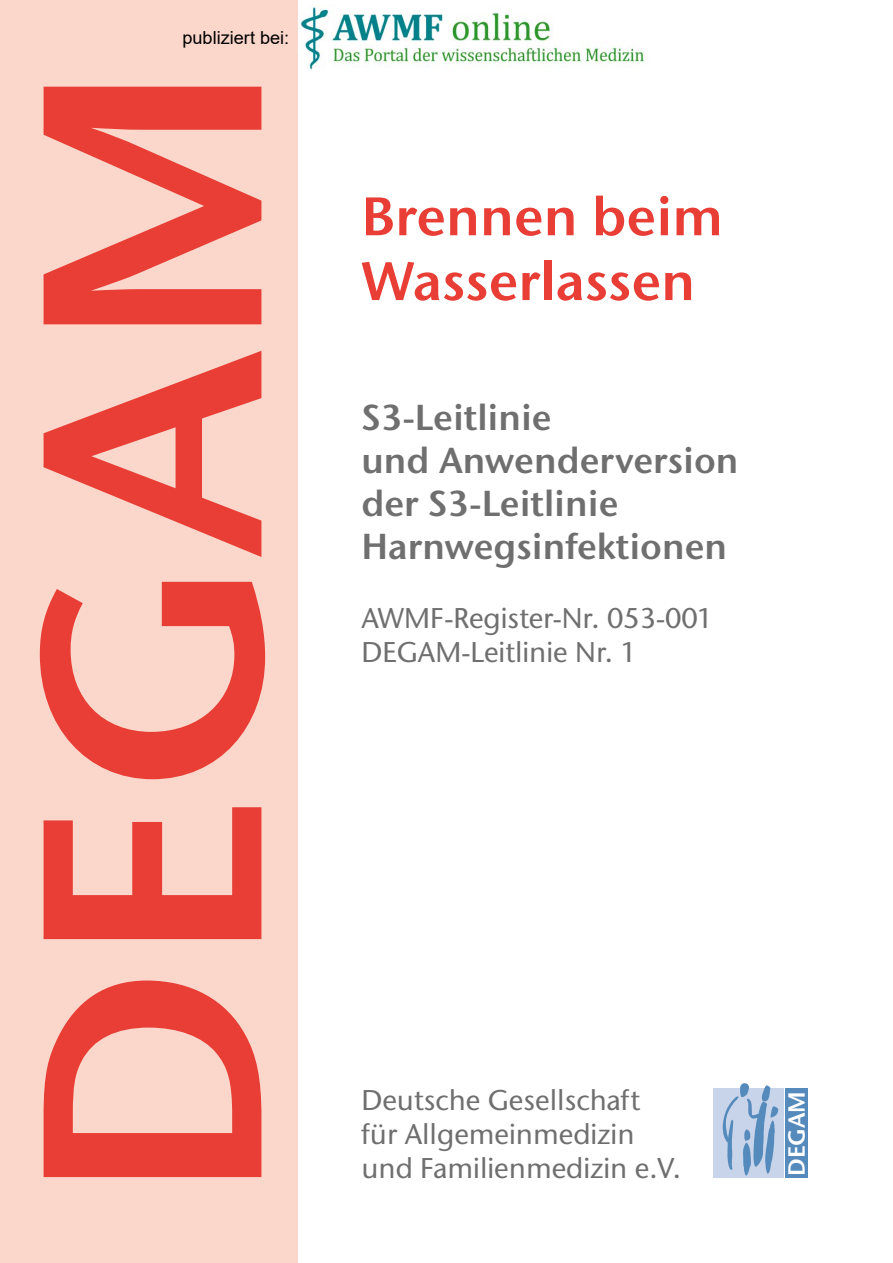
<style>
.page{position:relative;width:893px;height:1263px;background:#fff}
.page>*{position:absolute;margin:0;border:0;box-sizing:border-box;transform-origin:0 0}
.t1{font:600 311.25px "Stone Sans ITC Pro";letter-spacing:.005em;color:#e83e36}
.t2{font:600 54px/64.8px "Stone Sans ITC Pro";color:#e83e36}
.t3{font:600 36px/43.2px "Stone Sans ITC Pro";color:#706f6f}
.t4{font:500 28.5px/34.2px "Stone Sans ITC Std";color:#706f6f}
.t5{font:600 23.4px "Stone Sans ITC Pro";letter-spacing:.005em;color:#fff}
.t6{font:18px "Arial";color:#000}
</style>
<div class="page">
<div style="left:0;top:0;width:298px;height:1263px;background:#fbd6ca"></div>
<div style="left:713px;top:1089px;width:70px;height:89px;background:#c7d4e9"></div>
<div style="left:785px;top:1089px;width:22px;height:89px;background:#558abc"></div>
<svg style="left:723px;top:1083px;width:55px;height:93px"></svg>
<img style="left:300px;top:6px;width:345px;height:64px">
<p class="t6" style="left:182px;top:25px;width:108px">publiziert bei:</p>
<h1 class="t1" style="left:-43px;top:1203px;width:1144px;rotate:-90deg">DEGAM</h1>
<h2 class="t2" style="left:361px;top:184px;width:363px">Brennen beim<br>Wasserlassen</h2>
<p class="t3" style="left:361px;top:395px;width:379px">S3-Leitlinie<br>und Anwenderversion der S3-Leitlinie<br>Harnwegsinfektionen</p>
<p class="t4" style="left:361px;top:600px;width:353px">AWMF-Register-Nr. 053-001<br>DEGAM-Leitlinie Nr. 1</p>
<p class="t4" style="left:361px;top:1082px;width:321px">Deutsche Gesellschaft für Allgemeinmedizin und Familienmedizin e.V.</p>
<p class="t5" style="left:782px;top:1176px;width:87px;rotate:-90deg">DEGAM</p>
</div>
